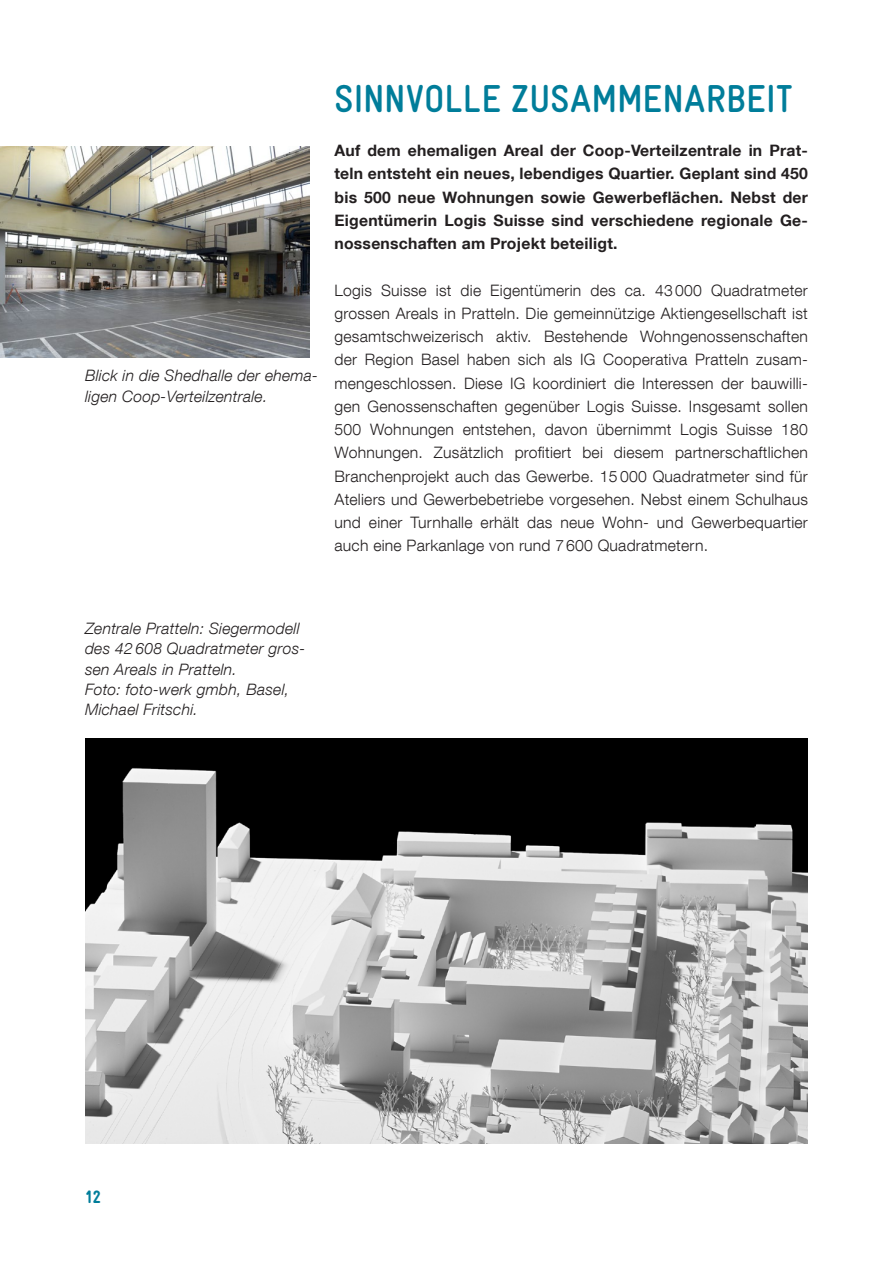
<style>
.page{position:relative;width:893px;height:1263px;background:#fff}
.page>*{position:absolute;margin:0;border:0;box-sizing:border-box;transform-origin:0 0}
._03_Titel_grün_versa{font:39px "Gravur Condensed Bold CE";color:#007d9a}
.t1{font:18px "Gravur Condensed Black CE";color:#007d9a}
._01_WBG_Body{font:300 15.75px/23.2px "Helvetica Neue LT Com";letter-spacing:.015em;color:#231f20;text-align:justify}
._01_WBG_Lead_schwarz{font:700 15.75px/23.2px "Helvetica Neue LT Com";letter-spacing:.015em;color:#231f20;text-align:justify}
._01_WBG_Body_links_k{font:italic 300 15.75px/20.2px "Helvetica Neue LT Com";letter-spacing:.015em;color:#231f20}
</style>
<div class="page">
<img style="left:85px;top:738px;width:723px;height:406px">
<img style="left:0;top:146px;width:309px;height:211px">
<p class="_01_WBG_Body_links_k" style="left:85px;top:365px;width:235px">Blick in die Shedhalle der ehema&shy;ligen Coop-Verteilzentrale.</p>
<p class="_03_Titel_grün_versa" style="left:334px;top:77px;width:459px">SINNVOLLE ZUSAMMENARBEIT</p>
<p class="_01_WBG_Lead_schwarz" style="left:334px;top:138px;width:475px">Auf dem ehemaligen Areal der Coop-Verteilzentrale in Prat&shy;teln entsteht ein neues, lebendiges Quartier. Geplant sind 450 bis 500 neue Wohnungen sowie Gewerbeflächen. Nebst der Eigentümerin Logis Suisse sind verschiedene regionale Ge&shy;nossenschaften am Projekt beteiligt.</p>
<p class="_01_WBG_Body" style="left:334px;top:278px;width:475px">Logis Suisse ist die Eigentümerin des ca. 43 000 Quadratmeter grossen Areals in Pratteln. Die gemeinnützige Aktiengesellschaft ist gesamtschweizerisch aktiv. Bestehende Wohngenossenschaften der Region Basel haben sich als IG Cooperativa Pratteln zusam&shy;mengeschlossen. Diese IG koordiniert die Interessen der bauwilli&shy;gen Genossenschaften gegenüber Logis Suisse. Insgesamt sollen 500 Wohnungen entstehen, davon übernimmt Logis Suisse 180<br>Wohnungen. Zusätzlich profitiert bei diesem partnerschaftlichen Branchenprojekt auch das Gewerbe. 15 000 Quadratmeter sind für Ateliers und Gewerbebetriebe vorgesehen. Nebst einem Schulhaus und einer Turnhalle erhält das neue Wohn- und Gewerbequartier auch eine Parkanlage von rund 7600 Quadratmetern.</p>
<p class="_01_WBG_Body_links_k" style="left:85px;top:618px;width:222px">Zentrale Pratteln: Siegermodell des 42 608 Quadratmeter gros&shy;sen Areals in Pratteln.</p>
<p class="_01_WBG_Body_links_k" style="left:85px;top:679px;width:206px">Foto: foto-werk gmbh, Basel,<br>Michael Fritschi.</p>
<p class="t1" style="left:85px;top:1186px;width:17px">12</p>
</div>
